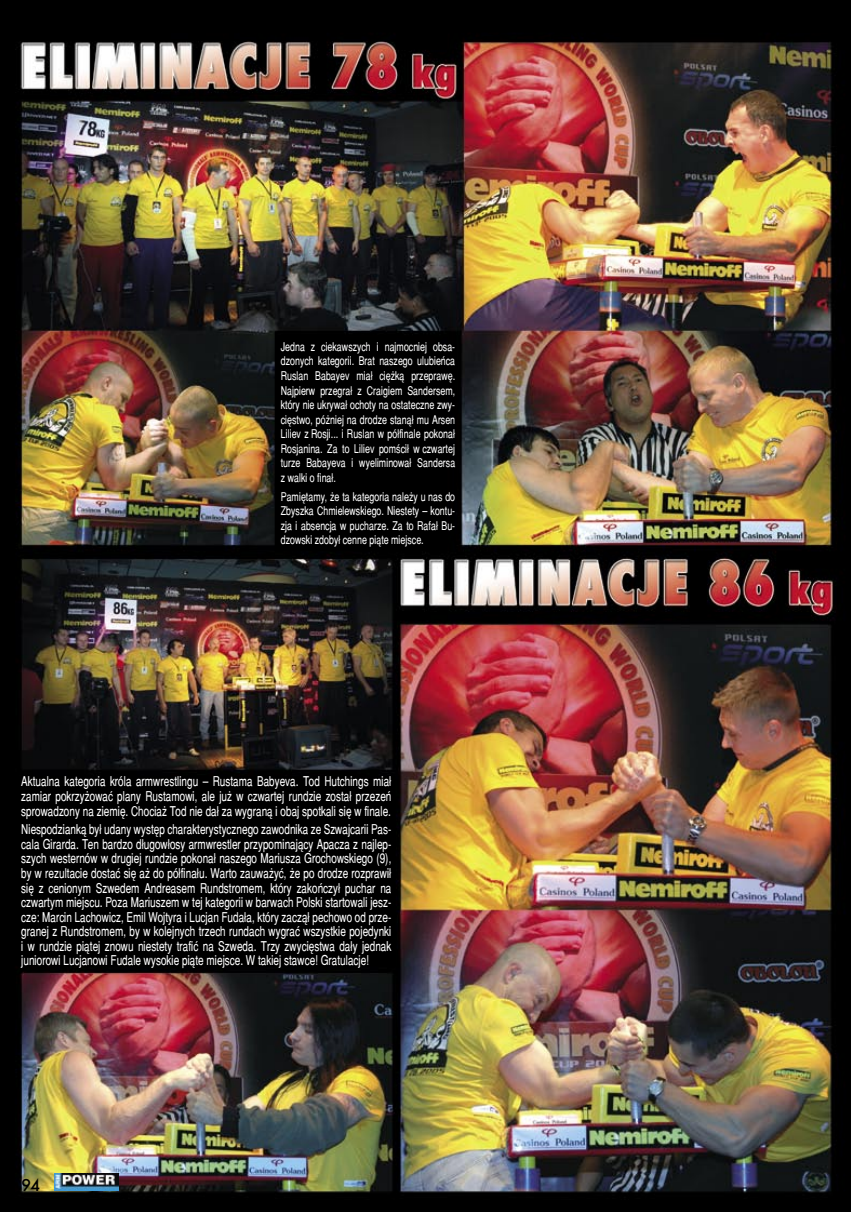
<style>
.page{position:relative;width:851px;height:1212px;background:#fff}
.page>*{position:absolute;margin:0;border:0;box-sizing:border-box;transform-origin:0 0}
.t1{font:500 18px "Futura TEE";color:#000}
.t2{font:13.5px/14.5px "Switzerland Narrow";color:#fff;text-align:justify;scale:.9 1}
.t3{font:12px/14.5px "Switzerland Narrow";color:#fff;text-align:justify;scale:.9 1}
</style>
<div class="page">
<img style="left:0;top:0;width:850px;height:1212px">
<img style="left:54px;top:1173px;width:64px;height:18px">
<p class="t3" style="left:281px;top:339px;width:195px">Jedna z ciekawszych i najmocniej obsa&shy;dzonych kategorii. Brat naszego ulubieńca Ruslan Babayev miał ciężką przeprawę.<br>Najpierw przegrał z Craigiem Sandersem, który nie ukrywał ochoty na ostateczne zwy&shy;cięstwo, póżniej na drodze stanął mu Arsen Liliev z Rosji... i Ruslan w półfinale pokonał Rosjanina. Za to Liliev pomścił w czwartej turze Babayeva i wyeliminował Sandersa z walki o finał.</p>
<p class="t3" style="left:281px;top:489px;width:195px">Pamiętamy, że ta kategoria należy u nas do Zbyszka Chmielewskiego. Niestety – kontu&shy;zja i absencja w pucharze. Za to Rafał Bu&shy;dzowski zdobył cenne piąte miejsce.</p>
<p class="t2" style="left:21px;top:774px;width:413px">Aktualna kategoria króla armwrestlingu – Rustama Babyeva. Tod Hutchings miał zamiar pokrzyżować plany Rustamowi, ale już w czwartej rundzie został przezeń sprowadzony na ziemię. Chociaż Tod nie dał za wygraną i obaj spotkali się w finale.</p>
<p class="t2" style="left:21px;top:822px;width:413px">Niespodzianką był udany występ charakterystycznego zawodnika ze Szwajcarii Pas&shy;cala Girarda. Ten bardzo długowłosy armwrestler przypominający Apacza z najlep&shy;szych westernów w drugiej rundzie pokonał naszego Mariusza Grochowskiego (9), by w rezultacie dostać się aż do półfinału. Warto zauważyć, że po drodze rozprawił się z cenionym Szwedem Andreasem Rundstromem, który zakończył puchar na czwartym miejscu. Poza Mariuszem w tej kategorii w barwach Polski startowali jesz&shy;cze: Marcin Lachowicz, Emil Wojtyra i Lucjan Fudała, który zaczął pechowo od prze&shy;granej z Rundstromem, by w kolejnych trzech rundach wygrać wszystkie pojedynki i w rundzie piątej znowu niestety trafić na Szweda. Trzy zwycięstwa dały jednak juniorowi Lucjanowi Fudale wysokie piąte miejsce. W takiej stawce! Gratulacje!</p>
<h1 class="t1" style="left:21px;top:1174px;width:20px">94</h1>
</div>
